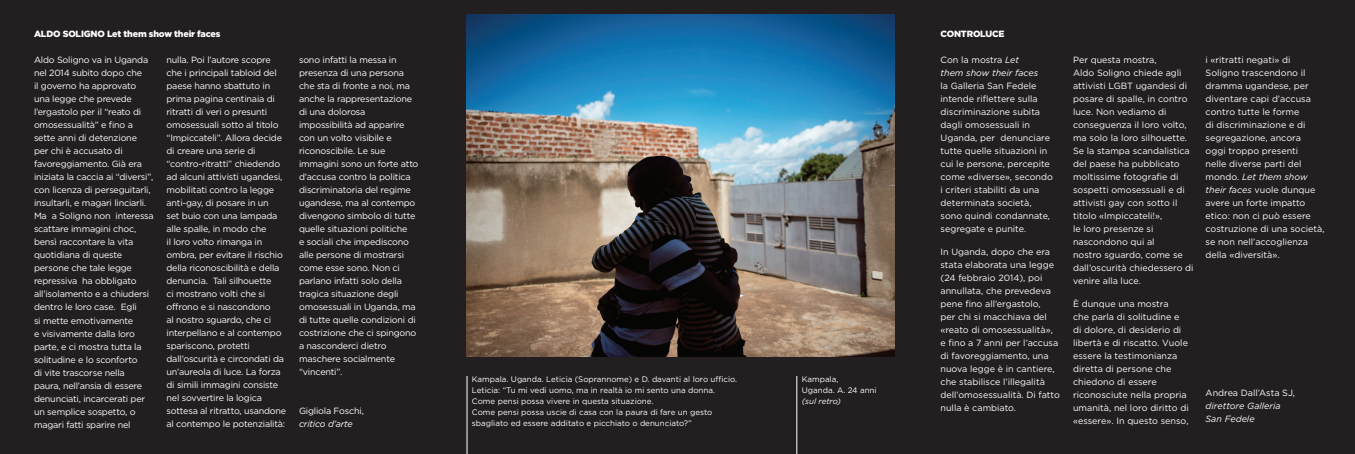
<style>
.page{position:relative;width:1355px;height:454px;background:#231f20}
.page>*{position:absolute;margin:0;border:0;box-sizing:border-box;transform-origin:0 0}
.t1{font:9px/13px "Gotham";letter-spacing:-.02em;color:#fff}
.t2{font:9px/13px "Gotham";color:#fff}
.t3{font:italic 9px/13px "Gotham";color:#fff}
.t4{font:900 9px "Gotham";letter-spacing:-.02em;color:#fff}
.t5{font:italic 9px "Gotham";letter-spacing:-.02em;color:#fff}
.t6{font:8px/11px "Gotham";color:#fff}
.t7{font:italic 8px "Gotham";color:#fff}
.s1{font-style:normal}
.s2{font-style:italic}
</style>
<div class="page">
<img style="left:466px;top:14px;width:429px;height:343px">
<hr style="left:467px;top:376px;width:1px;height:78px;background:#fff">
<hr style="left:797px;top:376px;width:1px;height:78px;background:#fff">
<p class="t4" style="left:34px;top:29px;width:188px">ALDO SOLIGNO Let them show their faces</p>
<p class="t4" style="left:941px;top:29px;width:8px">Control</p>
<p class="t4" style="left:985px;top:29px;width:20px">uce</p>
<p class="t1" style="left:34px;top:53px;width:121px">Aldo Soligno va in Uganda nel 2014 subito dopo che<br>il governo ha approvato una legge che prevede l’ergastolo per il “reato di omosessualità” e fino a sette anni di detenzione per chi è accusato di favoreggiamento. Già era iniziata la caccia ai “diversi”, con licenza di perseguitarli, insultarli, e magari linciarli.<br>Ma a Soligno non interessa scattare immagini choc, bensì raccontare la vita quotidiana di queste persone che tale legge repressiva ha obbligato all’isolamento e a chiudersi dentro le loro case. Egli<br>si mette emotivamente<br>e visivamente dalla loro parte, e ci mostra tutta la solitudine e lo sconforto<br>di vite trascorse nella paura, nell’ansia di essere denunciati, incarcerati per un semplice sospetto, o magari fatti sparire nel</p>
<p class="t1" style="left:167px;top:53px;width:121px">nulla. Poi l’autore scopre che i principali tabloid del paese hanno sbattuto in prima pagina centinaia di ritratti di veri o presunti omosessuali sotto al titolo “Impiccateli”. Allora decide di creare una serie di “contro-ritratti” chiedendo ad alcuni attivisti ugandesi, mobilitati contro la legge anti-gay, di posare in un<br>set buio con una lampada alle spalle, in modo che<br>il loro volto rimanga in ombra, per evitare il rischio della riconoscibilità e della denuncia. Tali silhouette<br>ci mostrano volti che si offrono e si nascondono<br>al nostro sguardo, che ci interpellano e al contempo spariscono, protetti dall’oscurità e circondati da un’aureola di luce. La forza di simili immagini consiste nel sovvertire la logica sottesa al ritratto, usandone al contempo le potenzialità:</p>
<p class="t1" style="left:299px;top:53px;width:121px">sono infatti la messa in presenza di una persona che sta di fronte a noi, ma anche la rappresentazione di una dolorosa impossibilità ad apparire con un volto visibile e riconoscibile. Le sue immagini sono un forte atto d’accusa contro la politica discriminatoria del regime ugandese, ma al contempo divengono simbolo di tutte quelle situazioni politiche<br>e sociali che impediscono alle persone di mostrarsi come esse sono. Non ci parlano infatti solo della tragica situazione degli omosessuali in Uganda, ma di tutte quelle condizioni di costrizione che ci spingono a nasconderci dietro maschere socialmente “vincenti”.</p>
<p class="t1" style="left:299px;top:404px;width:66px">Gigliola Foschi,</p>
<p class="t5" style="left:299px;top:419px;width:55px">critico d’arte</p>
<p class="t6" style="left:472px;top:373px;width:267px">Kampala. Uganda. Leticia (Soprannome) e D. davanti al loro ufficio.<br>Leticia: “Tu mi vedi uomo, ma in realtà io mi sento una donna.<br>Come pensi possa vivere in questa situazione.<br>Come pensi possa uscie di casa con la paura di fare un gesto sbagliato ed essere additato e picchiato o denunciato?”</p>
<p class="t6" style="left:802px;top:373px;width:76px">Kampala,<br>Uganda. A. 24 anni</p>
<p class="t7" style="left:802px;top:396px;width:41px">(sul retro)</p>
<p class="t3" style="left:941px;top:53px;width:99px"><span class="s1">Con la mostra</span> Let them show their faces</p>
<p class="t2" style="left:941px;top:79px;width:114px">la Galleria San Fedele intende riflettere sulla discriminazione subita dagli omosessuali in<br>Uganda, per denunciare tutte quelle situazioni in cui le persone, percepite come «diverse», secondo i criteri stabiliti da una determinata società, sono quindi condannate, segregate e punite.</p>
<p class="t2" style="left:941px;top:245px;width:121px">In Uganda, dopo che era stata elaborata una legge (24 febbraio 2014), poi annullata, che prevedeva pene fino all’ergastolo,<br>per chi si macchiava del «reato di omosessualità», e fino a 7 anni per l’accusa di favoreggiamento, una nuova legge è in cantiere, che stabilisce l’illegalità dell’omosessualità. Di fatto nulla è cambiato.</p>
<p class="t2" style="left:1073px;top:53px;width:122px">Per questa mostra,<br>Aldo Soligno chiede agli attivisti LGBT ugandesi di posare di spalle, in contro luce. Non vediamo di conseguenza il loro volto, ma solo la loro silhouette.<br>Se la stampa scandalistica del paese ha pubblicato moltissime fotografie di sospetti omosessuali e di attivisti gay con sotto il titolo «Impiccateli!»,<br>le loro presenze si nascondono qui al<br>nostro sguardo, come se dall’oscurità chiedessero di venire alla luce.</p>
<p class="t2" style="left:1073px;top:297px;width:117px">È dunque una mostra<br>che parla di solitudine e di dolore, di desiderio di libertà e di riscatto. Vuole essere la testimonianza diretta di persone che chiedono di essere riconosciute nella propria umanità, nel loro diritto di «essere». In questo senso,</p>
<p class="t2" style="left:1206px;top:53px;width:121px">i «ritratti negati» di<br>Soligno trascendono il dramma ugandese, per diventare capi d’accusa contro tutte le forme<br>di discriminazione e di segregazione, ancora<br>oggi troppo presenti<br>nelle diverse parti del mondo. <span class="s2">Let them show their faces</span> vuole dunque avere un forte impatto etico: non ci può essere costruzione di una società, se non nell’accoglienza della «diversità».</p>
<p class="t2" style="left:1206px;top:386px;width:91px">Andrea Dall’Asta SJ,</p>
<p class="t3" style="left:1206px;top:399px;width:77px">direttore Galleria<br>San Fedele</p>
</div>
